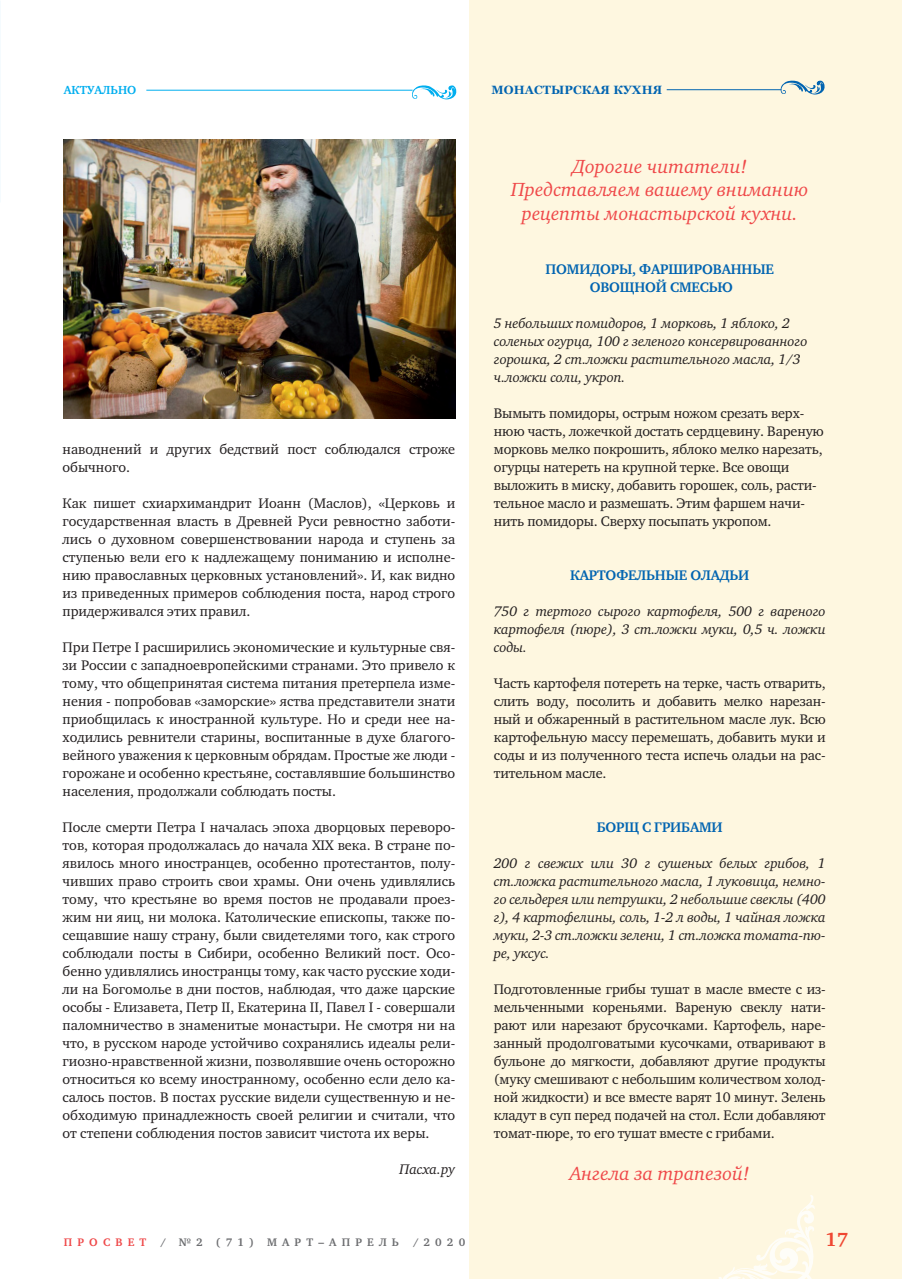
<style>
.page{position:relative;width:902px;height:1280px;background:#fff}
.page>*{position:absolute;margin:0;border:0;box-sizing:border-box;transform-origin:0 0}
.t1{font:italic 19.5px/23.4px "Charter C";color:#ef4849;text-align:center}
.t2{font:700 19.5px "Charter C";color:#ef4732}
.t3{font:14.25px/18px "Charter C";letter-spacing:-.01em;color:#231f20;text-align:justify}
.t4{font:italic 14.25px/18px "Charter C";letter-spacing:-.01em;color:#231f20;text-align:justify}
.t5{font:700 14.25px/18px "Charter C";letter-spacing:-.01em;color:#0164b1;text-align:center}
.t6{font:700 12px "Georgia";letter-spacing:.01em;color:#0164b1}
.t7{font:700 12px "Charter C";color:#00aeef}
.t8{font:700 11.25px "Charter C";letter-spacing:.46em;color:#6c6d70}
.s1{color:#ef4849}
</style>
<div class="page">
<div style="left:469px;top:0;width:432px;height:1278px;background:#fef7e0"></div>
<svg style="left:695px;top:1195px;width:121px;height:84px"></svg>
<img style="left:64px;top:139px;width:391px;height:279px">
<hr style="left:146px;top:90px;width:266px;height:1px;background:#00aeef">
<svg style="left:411px;top:85px;width:46px;height:15px"></svg>
<svg style="left:779px;top:80px;width:46px;height:15px"></svg>
<hr style="left:666px;top:89px;width:115px;height:1px;background:#0164b1">
<p class="t7" style="left:64px;top:84px;width:74px">АКТУАЛЬНО</p>
<p class="t6" style="left:491px;top:82px;width:172px">МОНАСТЫРСКАЯ КУХНЯ</p>
<p class="t3" style="left:63px;top:441px;width:394px">наводнений и других бедствий пост соблюдался строже обычного.</p>
<p class="t3" style="left:63px;top:495px;width:394px">Как пишет схиархимандрит Иоанн (Маслов), «Церковь и государственная власть в Древней Руси ревностно заботи&shy;лись о духовном совершенствовании народа и ступень за ступенью вели его к надлежащему пониманию и исполне&shy;нию православных церковных установлений». И, как видно из приведенных примеров соблюдения поста, народ строго придерживался этих правил.</p>
<p class="t3" style="left:63px;top:639px;width:394px">При Петре I расширились экономические и культурные свя&shy;зи России с западноевропейскими странами. Это привело к тому, что общепринятая система питания претерпела изме&shy;нения - попробовав «заморские» яства представители знати приобщилась к иностранной культуре. Но и среди нее на&shy;ходились ревнители старины, воспитанные в духе благого&shy;вейного уважения к церковным обрядам. Простые же люди - горожане и особенно крестьяне, составлявшие большинство населения, продолжали соблюдать посты.</p>
<p class="t3" style="left:63px;top:819px;width:394px">После смерти Петра I началась эпоха дворцовых переворо&shy;тов, которая продолжалась до начала XIX века. В стране по&shy;явилось много иностранцев, особенно протестантов, полу&shy;чивших право строить свои храмы. Они очень удивлялись тому, что крестьяне во время постов не продавали проез&shy;жим ни яиц, ни молока. Католические епископы, также по&shy;сещавшие нашу страну, были свидетелями того, как строго соблюдали посты в Сибири, особенно Великий пост. Осо&shy;бенно удивлялись иностранцы тому, как часто русские ходи&shy;ли на Богомолье в дни постов, наблюдая, что даже царские особы - Елизавета, Петр II, Екатерина II, Павел I - совершали паломничество в знаменитые монастыри. Не смотря ни на что, в русском народе устойчиво сохранялись идеалы рели&shy;гиозно-нравственной жизни, позволявшие очень осторожно относиться ко всему иностранному, особенно если дело ка&shy;салось постов. В постах русские видели существенную и не&shy;обходимую принадлежность своей религии и считали, что от степени соблюдения постов зависит чистота их веры.</p>
<p class="t4" style="left:399px;top:1161px;width:57px">Пасха.ру</p>
<h1 class="t1" style="left:511px;top:155px;width:298px">Дорогие читатели!<br>Представляем вашему вниманию рецепты монастырской кухни.</h1>
<p class="t5" style="left:545px;top:261px;width:230px">ПОМИДОРЫ, ФАРШИРОВАННЫЕ<br>ОВОЩНОЙ СМЕСЬЮ</p>
<p class="t4" style="left:494px;top:315px;width:315px;text-align:left">5 небольших помидоров, 1 морковь, 1 яблоко, 2 соленых огурца, 100 г зеленого консервированного горошка, 2 ст.ложки растительного масла, 1/3 ч.ложки соли, укроп.</p>
<p class="t3" style="left:494px;top:405px;width:331px;text-align:left">Вымыть помидоры, острым ножом срезать верх&shy;нюю часть, ложечкой достать сердцевину. Вареную морковь мелко покрошить, яблоко мелко нарезать, огурцы натереть на крупной терке. Все овощи выложить в миску, добавить горошек, соль, расти&shy;тельное масло и размешать. Этим фаршем начи&shy;нить помидоры. Сверху посыпать укропом.</p>
<p class="t5" style="left:570px;top:567px;width:181px">КАРТОФЕЛЬНЫЕ ОЛАДЬИ</p>
<p class="t4" style="left:494px;top:603px;width:333px">750 г тертого сырого картофеля, 500 г вареного картофеля (пюре), 3 ст.ложки муки, 0,5 ч. ложки соды.</p>
<p class="t3" style="left:494px;top:675px;width:333px">Часть картофеля потереть на терке, часть отварить, слить воду, посолить и добавить мелко нарезан&shy;ный и обжаренный в растительном масле лук. Всю картофельную массу перемешать, добавить муки и соды и из полученного теста испечь оладьи на рас&shy;тительном масле.</p>
<p class="t5" style="left:596px;top:819px;width:127px">БОРЩ С ГРИБАМИ</p>
<p class="t4" style="left:494px;top:855px;width:333px">200 г свежих или 30 г сушеных белых грибов, 1 ст.ложка растительного масла, 1 луковица, немно&shy;го сельдерея или петрушки, 2 небольшие свеклы (400 г), 4 картофелины, соль, 1-2 л воды, 1 чайная ложка муки, 2-3 ст.ложки зелени, 1 ст.ложка томата-пю&shy;ре, уксус.</p>
<p class="t3" style="left:494px;top:980px;width:333px">Подготовленные грибы тушат в масле вместе с из&shy;мельченными кореньями. Вареную свеклу нати&shy;рают или нарезают брусочками. Картофель, наре&shy;занный продолговатыми кусочками, отваривают в бульоне до мягкости, добавляют другие продукты (муку смешивают с небольшим количеством холод&shy;ной жидкости) и все вместе варят 10 минут. Зелень кладут в суп перед подачей на стол. Если добавляют томат-пюре, то его тушат вместе с грибами.</p>
<h1 class="t1" style="left:569px;top:1162px;width:182px">Ангела за трапезой!</h1>
<p class="t8" style="left:64px;top:1236px;width:403px"><span class="s1">ПРОСВЕТ</span> / №2 (71) МАРТ–АПРЕЛЬ /2020</p>
<h1 class="t2" style="left:825px;top:1229px;width:24px">17</h1>
</div>
